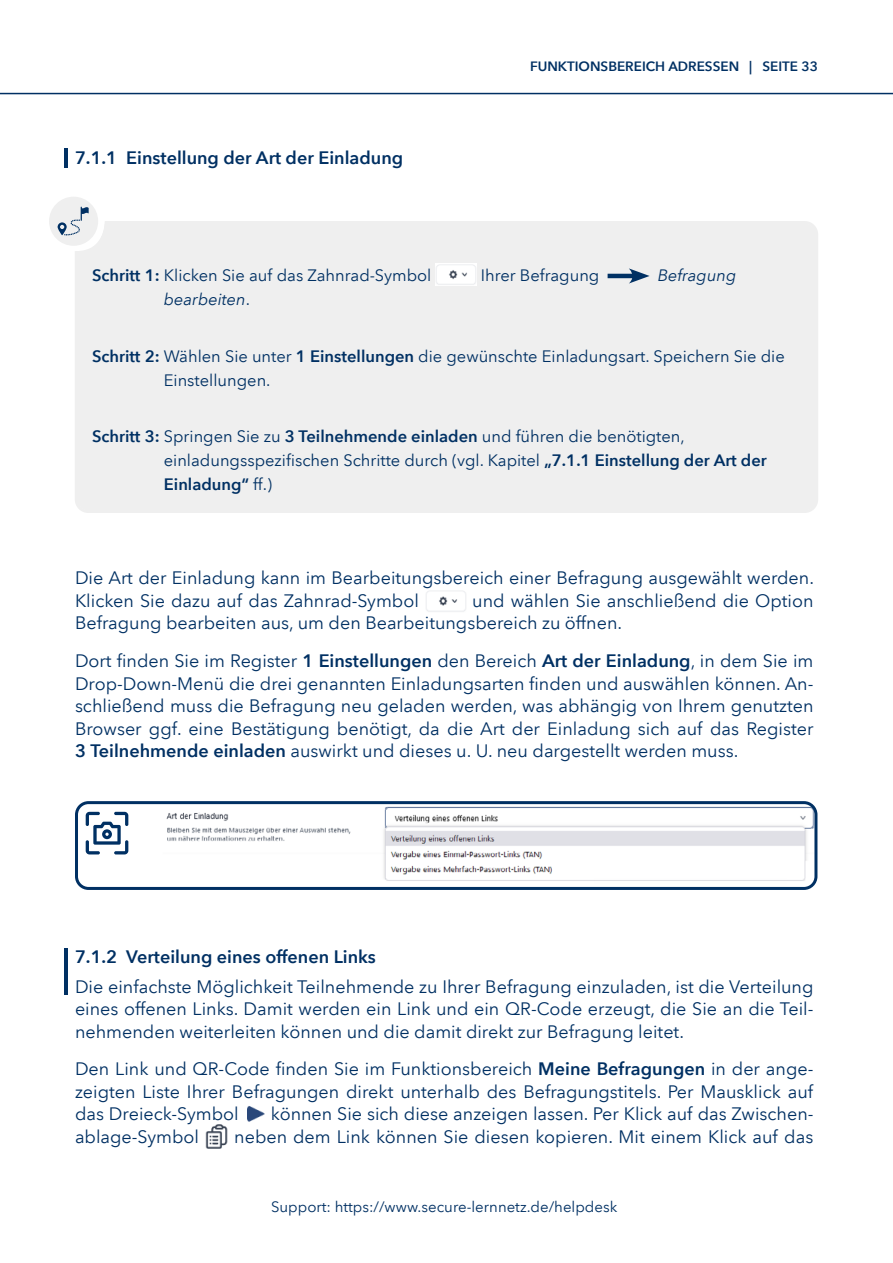
<style>
.page{position:relative;width:893px;height:1263px;background:#fff}
.page>*{position:absolute;margin:0;border:0;box-sizing:border-box;transform-origin:0 0}
.Textkörper{font:18px/22.5px "Avenir Next LT Pro";color:#003063;text-align:justify}
.t1{font:600 18px "Avenir Next LT Pro";color:#003063}
.Schritt_für_Schritt{font:16.5px/24px "Avenir Next LT Pro";color:#003063}
.Schritt_für_Schritt-2{font:italic 16.5px "Avenir Next LT Pro";color:#003063}
.t2{font:15px "Avenir Next LT Pro";color:#003063}
.t3{font:600 13.5px "Avenir Next LT Pro";color:#003063}
.s1{font-weight:600}
.s2{font-style:normal}
</style>
<div class="page">
<hr style="left:0;top:93px;width:893px;height:1px;background:#003063">
<hr style="left:64px;top:148px;width:4px;height:20px;background:#003063">
<div style="left:75px;top:221px;width:743px;height:292px;background:#efefef"></div>
<hr style="left:64px;top:948px;width:4px;height:46px;background:#003063">
<img style="left:436px;top:263px;width:41px;height:23px">
<hr style="left:608px;top:274px;width:29px;height:4px;background:#003063">
<svg style="left:629px;top:268px;width:21px;height:16px"></svg>
<img style="left:426px;top:590px;width:40px;height:22px">
<img style="left:166px;top:801px;width:651px;height:89px">
<svg style="left:86px;top:812px;width:42px;height:42px"></svg>
<div style="left:75px;top:801px;width:742px;height:89px;border:3px solid #003063;border-radius:12px"></div>
<img style="left:247px;top:1106px;width:18px;height:16px">
<img style="left:205px;top:1124px;width:23px;height:25px">
<div style="left:49px;top:197px;width:49px;height:49px;background:#efefef;border-radius:50%"></div>
<svg style="left:58px;top:207px;width:31px;height:28px"></svg>
<p class="t1" style="left:75px;top:146px;width:330px">7.1.1 Einstellung der Art der Einladung</p>
<p class="t3" style="left:530px;top:58px;width:79px">Funktionsberei</p>
<p class="t3" style="left:646px;top:58px;width:52px">ch Adresse</p>
<p class="t3" style="left:729px;top:58px;width:91px">n | SEITE 33</p>
<p class="Schritt_für_Schritt" style="left:92px;top:264px;width:341px"><span class="s1">Schritt 1:</span> Klicken Sie auf das Zahnrad-Symbol</p>
<p class="Schritt_für_Schritt" style="left:481px;top:264px;width:120px">Ihrer Befragung</p>
<p class="Schritt_für_Schritt-2" style="left:658px;top:266px;width:80px">Befragung</p>
<p class="Schritt_für_Schritt-2" style="left:164px;top:290px;width:88px">bearbeiten<span class="s2">.</span></p>
<p class="Schritt_für_Schritt" style="left:164px;top:344px;width:622px;text-indent:-72px"><span class="s1">Schritt 2:</span> Wählen Sie unter <span class="s1">1 Einstellungen</span> die gewünschte Einladungsart. Speichern Sie die<br>Einstellungen.</p>
<p class="Schritt_für_Schritt" style="left:164px;top:425px;width:604px;text-indent:-72px"><span class="s1">Schritt 3:</span> Springen Sie zu <span class="s1">3 Teilnehmende einladen</span> und führen die benötigten, einladungsspezifischen Schritte durch (vgl. Kapitel <span class="s1">„7.1.1 Einstellung der Art der<br>Einladung“</span> ff.)</p>
<p class="Textkörper" style="left:75px;top:567px;width:740px">Die Art der Einladung kann im Bearbeitungsbereich einer Befragung ausgewählt werden.<br>Klicken Sie dazu auf das Zahnrad-Symbol</p>
<p class="Textkörper" style="left:75px;top:589px;width:740px;text-indent:397px">und wählen Sie anschließend die Option<br>Befragung bearbeiten aus, um den Bearbeitungsbereich zu öffnen.</p>
<p class="Textkörper" style="left:75px;top:649px;width:740px">Dort finden Sie im Register <span class="s1">1 Einstellungen</span> den Bereich <span class="s1">Art der Einladung</span>, in dem Sie im Drop-Down-Menü die drei genannten Einladungsarten finden und auswählen können. An&shy;schließend muss die Befragung neu geladen werden, was abhängig von Ihrem genutzten Browser ggf. eine Bestätigung benötigt, da die Art der Einladung sich auf das Register <span class="s1">3 Teilnehmende einladen</span> auswirkt und dieses u. U. neu dargestellt werden muss.</p>
<p class="t1" style="left:75px;top:946px;width:302px">7.1.2 Verteilung eines offenen Links</p>
<p class="Textkörper" style="left:75px;top:975px;width:740px">Die einfachste Möglichkeit Teilnehmende zu Ihrer Befragung einzuladen, ist die Verteilung eines offenen Links. Damit werden ein Link und ein QR-Code erzeugt, die Sie an die Teil&shy;nehmenden weiterleiten können und die damit direkt zur Befragung leitet.</p>
<p class="Textkörper" style="left:75px;top:1058px;width:740px">Den Link und QR-Code finden Sie im Funktionsbereich <span class="s1">Meine Befragungen</span> in der ange&shy;zeigten Liste Ihrer Befragungen direkt unterhalb des Befragungstitels. Per Mausklick auf das Dreieck-Symbol</p>
<p class="Textkörper" style="left:271px;top:1103px;width:544px">können Sie sich diese anzeigen lassen. Per Klick auf das Zwischen-</p>
<p class="Textkörper" style="left:75px;top:1125px;width:126px">ablage-Symbol</p>
<p class="Textkörper" style="left:234px;top:1125px;width:581px">neben dem Link können Sie diesen kopieren. Mit einem Klick auf das</p>
<p class="t2" style="left:271px;top:1198px;width:348px">Support: https://www.secure-lernnetz.de/helpdesk</p>
</div>
